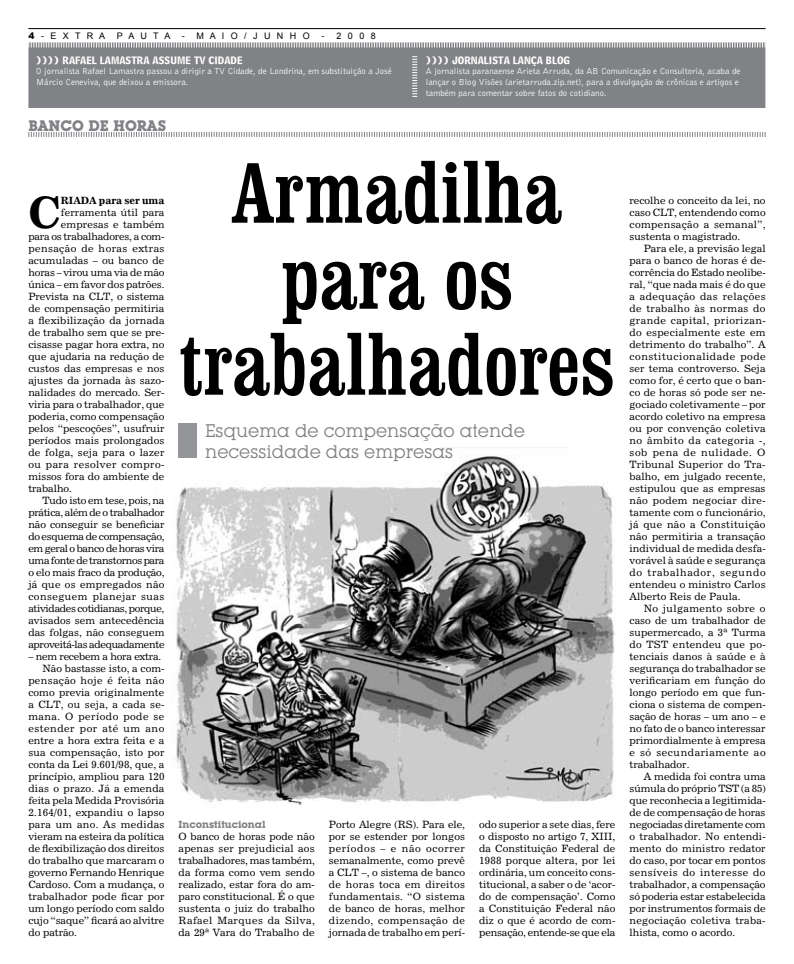
<style>
.page{position:relative;width:794px;height:964px;background:#fff}
.page>*{position:absolute;margin:0;border:0;box-sizing:border-box;transform-origin:0 0}
.t1{font:condensed 88px/86px "Clarendon BT";color:#000;text-align:center}
.t2{font:700 43.3px "News 702 BT";color:#000}
.t3{font:18px/21.6px "Lubalin Graph IT Cby BT";color:#808285}
.t4{font:700 15px "Lubalin Graph IT Cby BT";color:#808285}
.t5{font:10px/12px "News 702 BT";color:#000;text-align:justify}
.t6{font:10px "News 702 BT";letter-spacing:.02em;color:#000}
.t7{font:10px "News 702 BT";letter-spacing:.045em;color:#000}
.t8{font:10px "News 702 BT";letter-spacing:-.03em;color:#000}
.t9{font:10px "News 702 BT";letter-spacing:-.02em;color:#000}
.t10{font:10px "News 702 BT";letter-spacing:.025em;color:#000}
.t11{font:10px "News 702 BT";letter-spacing:-.025em;color:#000}
.t12{font:10px "News 702 BT";letter-spacing:-.035em;color:#000}
.t13{font:10px "News 702 BT";letter-spacing:.035em;color:#000}
.t14{font:10px "News 702 BT";letter-spacing:.055em;color:#000}
.t15{font:10px "News 702 BT";letter-spacing:.03em;color:#000}
.t16{font:700 10px "Lubalin Graph IT Cby BT";color:#808285}
.t17{font:700 10px "News 702 BT";color:#000}
.t18{font:9px/10.8px "Bell Gothic BT";color:#fff}
.t19{font:9px "Bell Centennial BT Bold Listing";color:#fff}
.t20{font:9px "Arial";color:#000}
.s1{font-weight:900}
</style>
<div class="page">
<hr style="left:28px;top:28px;width:737px;height:1px;background:#000">
<img style="left:176px;top:447px;width:439px;height:359px">
<div style="left:28px;top:43px;width:737px;height:65px;background:#808285"></div>
<svg style="left:28px;top:42px;width:738px;height:6px"></svg>
<svg style="left:412px;top:56px;width:5px;height:41px"></svg>
<svg style="left:28px;top:132px;width:738px;height:5px"></svg>
<div style="left:179px;top:423px;width:18px;height:35px;background:#939598"></div>
<p class="t20" style="left:28px;top:30px;width:78px"><span class="s1">4</span> - E X T R A</p>
<p class="t20" style="left:117px;top:30px;width:55px">P A U T A</p>
<p class="t20" style="left:182px;top:30px;width:130px">- M A I O / J U N H O</p>
<p class="t20" style="left:322px;top:30px;width:56px">- 2 0 0 8</p>
<p class="t19" style="left:36px;top:54px;width:208px">)))) RAFAEL LAMASTRA ASSUME TV CIDADE</p>
<p class="t18" style="left:36px;top:65px;width:357px">O jornalista Rafael Lamastra passou a dirigir a TV Cidade, de Londrina, em substituição a José<br>Márcio Ceneviva, que deixou a emissora.</p>
<h3 class="t4" style="left:28px;top:117px;width:139px">Banco de horas</h3>
<p class="t19" style="left:426px;top:54px;width:146px">)))) JORNALISTA LANÇA BLOG</p>
<p class="t18" style="left:426px;top:65px;width:316px">A jornalista paranaense Arieta Arruda, da AB Comunicação e Consultoria, acaba de lançar o Blog Visões (arietarruda.zip.net), para a divulgação de crônicas e artigos e também para comentar sobre fatos do cotidiano.</p>
<h2 class="t2" style="left:28px;top:186px;width:34px">C</h2>
<p class="t17" style="left:61px;top:194px;width:105px">riada para ser uma</p>
<p class="t5" style="left:61px;top:206px;width:105px">ferramenta útil para</p>
<p class="t5" style="left:61px;top:218px;width:105px">empresas e também</p>
<p class="t5" style="left:28px;top:230px;width:138px">para os trabalhadores, a com-</p>
<p class="t7" style="left:28px;top:242px;width:138px">pensação de horas extras</p>
<p class="t5" style="left:28px;top:254px;width:138px">acumuladas – ou banco de</p>
<p class="t5" style="left:28px;top:266px;width:138px">horas – virou uma via de mão</p>
<p class="t5" style="left:28px;top:278px;width:138px">única – em favor dos patrões.</p>
<p class="t5" style="left:28px;top:290px;width:138px">Prevista na CLT, o sistema</p>
<p class="t5" style="left:28px;top:302px;width:138px">de compensação permitiria</p>
<p class="t6" style="left:28px;top:314px;width:138px">a flexibilização da jornada</p>
<p class="t5" style="left:28px;top:326px;width:138px">de trabalho sem que se pre-</p>
<p class="t5" style="left:28px;top:338px;width:138px">cisasse pagar hora extra, no</p>
<p class="t5" style="left:28px;top:350px;width:138px">que ajudaria na redução de</p>
<p class="t5" style="left:28px;top:362px;width:137px">custos das empresas e nos</p>
<p class="t5" style="left:28px;top:374px;width:138px">ajustes da jornada às sazo-</p>
<p class="t5" style="left:28px;top:386px;width:138px">nalidades do mercado. Ser-</p>
<p class="t5" style="left:28px;top:398px;width:138px">viria para o trabalhador, que</p>
<p class="t5" style="left:28px;top:410px;width:138px">poderia, como compensação</p>
<p class="t5" style="left:28px;top:422px;width:138px">pelos “pescoções”, usufruir</p>
<p class="t5" style="left:28px;top:434px;width:137px">períodos mais prolongados</p>
<p class="t10" style="left:28px;top:446px;width:138px">de folga, seja para o lazer</p>
<p class="t7" style="left:28px;top:458px;width:137px">ou para resolver compro-</p>
<p class="t5" style="left:28px;top:470px;width:138px">missos fora do ambiente de</p>
<p class="t5" style="left:28px;top:482px;width:45px">trabalho.</p>
<p class="t9" style="left:43px;top:494px;width:123px">Tudo isto em tese, pois, na</p>
<p class="t11" style="left:28px;top:506px;width:138px">prática, além de o trabalhador</p>
<p class="t5" style="left:28px;top:518px;width:138px">não conseguir se beneficiar</p>
<p class="t11" style="left:28px;top:530px;width:138px">do esquema de compensação,</p>
<p class="t8" style="left:28px;top:542px;width:137px">em geral o banco de horas vira</p>
<p class="t12" style="left:28px;top:554px;width:137px">uma fonte de transtornos para</p>
<p class="t9" style="left:28px;top:566px;width:138px">o elo mais fraco da produção,</p>
<p class="t6" style="left:28px;top:578px;width:138px">já que os empregados não</p>
<p class="t7" style="left:28px;top:590px;width:138px">conseguem planejar suas</p>
<p class="t8" style="left:28px;top:602px;width:137px">atividades cotidianas, porque,</p>
<p class="t5" style="left:28px;top:614px;width:137px">avisados sem antecedência</p>
<p class="t5" style="left:28px;top:626px;width:138px">das folgas, não conseguem</p>
<p class="t8" style="left:28px;top:638px;width:138px">aproveitá-las adequadamente</p>
<p class="t9" style="left:28px;top:650px;width:134px">– nem recebem a hora extra.</p>
<p class="t5" style="left:43px;top:662px;width:123px">Não bastasse isto, a com-</p>
<p class="t13" style="left:28px;top:674px;width:137px">pensação hoje é feita não</p>
<p class="t5" style="left:28px;top:686px;width:137px">como previa originalmente</p>
<p class="t10" style="left:28px;top:698px;width:138px">a CLT, ou seja, a cada se-</p>
<p class="t7" style="left:28px;top:710px;width:137px">mana. O período pode se</p>
<p class="t14" style="left:28px;top:722px;width:138px">estender por até um ano</p>
<p class="t5" style="left:28px;top:734px;width:138px">entre a hora extra feita e a</p>
<p class="t6" style="left:28px;top:746px;width:138px">sua compensação, isto por</p>
<p class="t5" style="left:28px;top:758px;width:138px">conta da Lei 9.601/98, que, a</p>
<p class="t5" style="left:28px;top:770px;width:138px">princípio, ampliou para 120</p>
<p class="t6" style="left:28px;top:782px;width:138px">dias o prazo. Já a emenda</p>
<p class="t5" style="left:28px;top:794px;width:138px">feita pela Medida Provisória</p>
<p class="t10" style="left:28px;top:806px;width:138px">2.164/01, expandiu o lapso</p>
<p class="t15" style="left:28px;top:818px;width:138px">para um ano. As medidas</p>
<p class="t5" style="left:28px;top:830px;width:138px">vieram na esteira da política</p>
<p class="t5" style="left:28px;top:842px;width:138px">de flexibilização dos direitos</p>
<p class="t5" style="left:28px;top:854px;width:138px">do trabalho que marcaram o</p>
<p class="t5" style="left:28px;top:866px;width:138px">governo Fernando Henrique</p>
<p class="t5" style="left:28px;top:878px;width:138px">Cardoso. Com a mudança, o</p>
<p class="t6" style="left:28px;top:890px;width:138px">trabalhador pode ficar por</p>
<p class="t5" style="left:28px;top:902px;width:138px">um longo período com saldo</p>
<p class="t5" style="left:28px;top:914px;width:138px">cujo “saque” ficará ao alvitre</p>
<p class="t5" style="left:28px;top:926px;width:50px">do patrão.</p>
<h1 class="t1" style="left:179px;top:148px;width:437px">Armadilha para os trabalhadores</h1>
<h3 class="t3" style="left:205px;top:419px;width:321px">Esquema de compensação atende necessidade das empresas</h3>
<p class="t16" style="left:179px;top:818px;width:88px">Inconstitucional</p>
<p class="t5" style="left:179px;top:830px;width:138px">O banco de horas pode não apenas ser prejudicial aos trabalhadores, mas também, da forma como vem sendo realizado, estar fora do am&shy;paro constitucional. É o que sustenta o juiz do trabalho Rafael Marques da Silva, da 29ª Vara do Trabalho de</p>
<p class="t5" style="left:329px;top:818px;width:138px">Porto Alegre (RS). Para ele, por se estender por longos períodos – e não ocorrer semanalmente, como prevê a CLT –, o sistema de banco de horas toca em direitos fundamentais. “O sistema de banco de horas, melhor dizendo, compensação de jornada de trabalho em perí-</p>
<p class="t5" style="left:479px;top:818px;width:138px">odo superior a sete dias, fere o disposto no artigo 7, XIII, da Constituição Federal de 1988 porque altera, por lei ordinária, um conceito cons&shy;titucional, a saber o de ‘acor&shy;do de compensação’. Como a Constituição Federal não diz o que é acordo de com&shy;pensação, entende-se que ela</p>
<p class="t5" style="left:629px;top:194px;width:138px">recolhe o conceito da lei, no caso CLT, entendendo como compensação a semanal”, sustenta o magistrado.</p>
<p class="t5" style="left:629px;top:242px;width:138px;text-indent:14px">Para ele, a previsão legal para o banco de horas é de&shy;corrência do Estado neolibe&shy;ral, “que nada mais é do que a adequação das relações de trabalho às normas do grande capital, priorizan&shy;do especialmente este em detrimento do trabalho”. A constitucionalidade pode ser tema controverso. Seja como for, é certo que o ban&shy;co de horas só pode ser ne&shy;gociado coletivamente – por acordo coletivo na empresa ou por convenção coletiva no âmbito da categoria -, sob pena de nulidade. O Tribunal Superior do Tra&shy;balho, em julgado recente, estipulou que as empresas não podem negociar dire&shy;tamente com o funcionário, já que não a Constituição não permitiria a transação individual de medida desfa&shy;vorável à saúde e segurança do trabalhador, segundo entendeu o ministro Carlos Alberto Reis de Paula.</p>
<p class="t5" style="left:629px;top:602px;width:138px;text-indent:14px">No julgamento sobre o caso de um trabalhador de supermercado, a 3ª Turma do TST entendeu que po&shy;tenciais danos à saúde e à segurança do trabalhador se verificariam em função do longo período em que fun&shy;ciona o sistema de compen&shy;sação de horas – um ano – e no fato de o banco interessar primordialmente à empresa e só secundariamente ao trabalhador.</p>
<p class="t5" style="left:629px;top:770px;width:138px;text-indent:14px">A medida foi contra uma súmula do próprio TST (a 85) que reconhecia a legitimida&shy;de de compensação de horas negociadas diretamente com o trabalhador. No entendi&shy;mento do ministro redator do caso, por tocar em pontos sensíveis do interesse do trabalhador, a compensação só poderia estar estabelecida por instrumentos formais de negociação coletiva traba&shy;lhista, como o acordo.</p>
</div>
